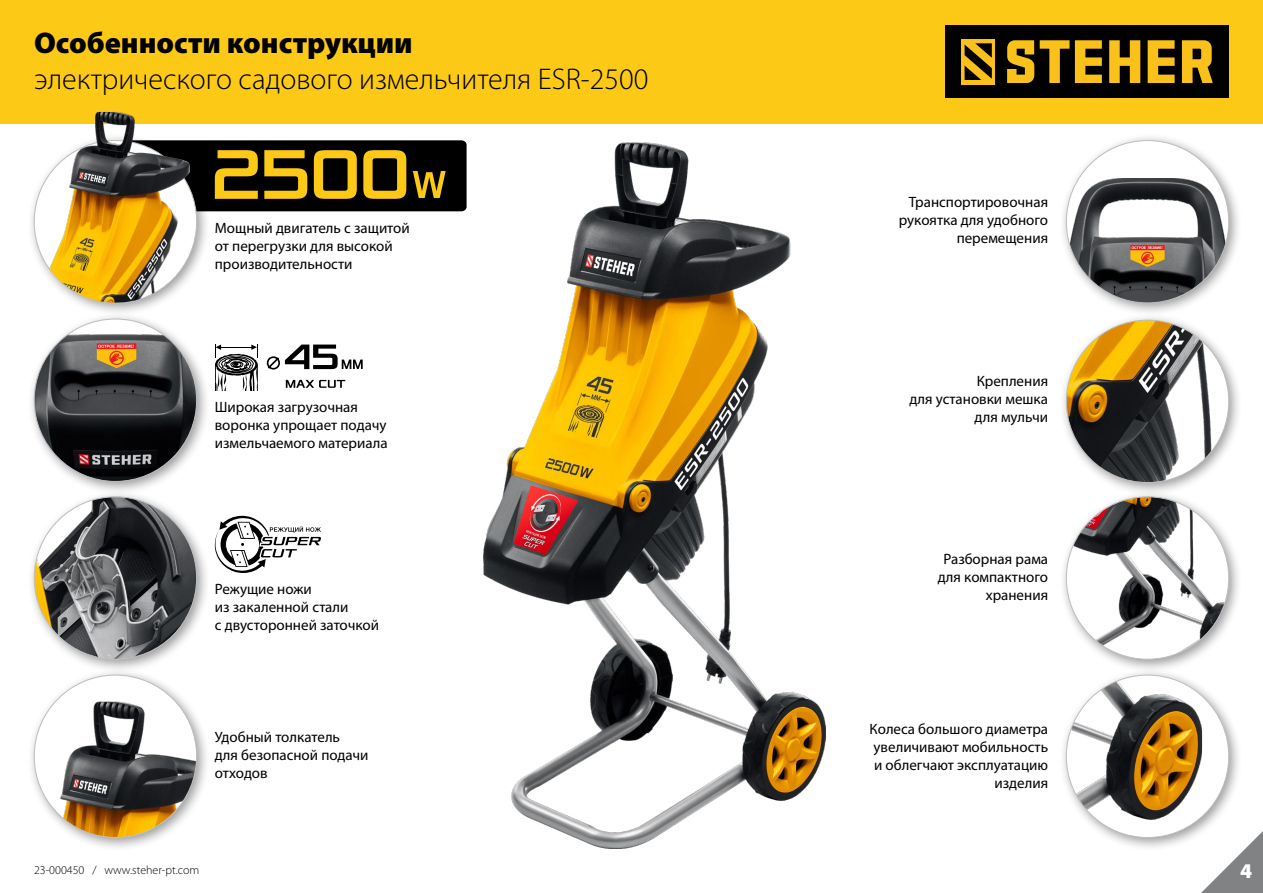
<style>
.page{position:relative;width:1263px;height:893px;background:#fff}
.page>*{position:absolute;margin:0;border:0;box-sizing:border-box;transform-origin:0 0}
.t1{font:300 30px "Myriad Pro";color:#000}
.t2{font:900 30px "Myriad Pro";color:#000}
.t3{font:900 21px "Myriad Pro";color:#fff}
.t4{font:15px/18px "Myriad Pro";color:#000;text-align:right}
.t5{font:300 12px "Myriad Pro";color:#000}
</style>
<div class="page">
<div style="left:1059px;top:133px;width:184px;height:184px;background:#000;opacity:.4"></div>
<div style="left:1066px;top:141px;width:163px;height:162px;background:#fff;border-radius:50%"></div>
<img style="left:1066px;top:178px;width:163px;height:125px">
<div style="left:1059px;top:313px;width:184px;height:184px;background:#000;opacity:.4"></div>
<img style="left:1066px;top:320px;width:163px;height:163px;border-radius:81px">
<div style="left:1059px;top:490px;width:184px;height:183px;background:#000;opacity:.4"></div>
<img style="left:1066px;top:497px;width:163px;height:162px;border-radius:81px">
<div style="left:1059px;top:668px;width:184px;height:184px;background:#000;opacity:.4"></div>
<div style="left:1066px;top:675px;width:163px;height:162px;background:#fff;border-radius:50%"></div>
<img style="left:1066px;top:675px;width:136px;height:162px">
<svg style="left:1201px;top:831px;width:62px;height:62px"></svg>
<div style="left:0;top:0;width:1263px;height:123px;background:#fcc916"></div>
<div style="left:945px;top:25px;width:284px;height:73px;background:#000"></div>
<div style="left:961px;top:39px;width:34px;height:45px;background:#fac11a"></div>
<svg style="left:964px;top:43px;width:28px;height:37px"></svg>
<svg style="left:1007px;top:40px;width:27px;height:43px"></svg>
<svg style="left:1040px;top:40px;width:29px;height:43px"></svg>
<svg style="left:1075px;top:40px;width:27px;height:43px"></svg>
<svg style="left:1109px;top:40px;width:31px;height:43px"></svg>
<svg style="left:1148px;top:40px;width:26px;height:43px"></svg>
<svg style="left:1182px;top:40px;width:31px;height:43px"></svg>
<div style="left:27px;top:312px;width:184px;height:183px;background:#000;opacity:.4"></div>
<img style="left:34px;top:319px;width:163px;height:162px;border-radius:81px">
<img style="left:483px;top:142px;width:342px;height:706px">
<div style="left:27px;top:133px;width:184px;height:184px;background:#000;opacity:.4"></div>
<div style="left:27px;top:490px;width:184px;height:183px;background:#000;opacity:.4"></div>
<img style="left:34px;top:497px;width:163px;height:162px;border-radius:81px">
<div style="left:27px;top:668px;width:184px;height:184px;background:#000;opacity:.4"></div>
<div style="left:34px;top:675px;width:163px;height:162px;background:#fff;border-radius:50%"></div>
<img style="left:34px;top:701px;width:163px;height:136px">
<svg style="left:215px;top:345px;width:43px;height:46px"></svg>
<svg style="left:286px;top:380px;width:59px;height:8px"></svg>
<svg style="left:266px;top:345px;width:97px;height:25px"></svg>
<svg style="left:215px;top:516px;width:106px;height:57px"></svg>
<svg style="left:197px;top:140px;width:270px;height:71px;background:#473907"></svg>
<img style="left:34px;top:112px;width:163px;height:191px">
<h1 class="t2" style="left:34px;top:23px;width:380px">Особенности конструкции</h1>
<h1 class="t1" style="left:34px;top:61px;width:616px">электрического садового измельчителя ESR-2500</h1>
<p class="t4" style="left:215px;top:219px;width:196px;text-align:left">Мощный двигатель с защитой от перегрузки для высокой производительности</p>
<p class="t4" style="left:215px;top:398px;width:174px;text-align:left">Широкая загрузочная воронка упрощает подачу измельчаемого материала</p>
<p class="t4" style="left:215px;top:579px;width:166px;text-align:left">Режущие ножи<br>из закаленной стали<br>с двусторонней заточкой</p>
<p class="t4" style="left:215px;top:728px;width:155px;text-align:left">Удобный толкатель<br>для безопасной подачи отходов</p>
<p class="t5" style="left:34px;top:862px;width:167px">23-000450 / www.steher-pt.com</p>
<p class="t4" style="left:899px;top:193px;width:151px">Транспортировочная рукоятка для удобного перемещения</p>
<p class="t4" style="left:909px;top:372px;width:140px">Крепления<br>для установки мешка для мульчи</p>
<p class="t4" style="left:938px;top:549px;width:112px">Разборная рама для компактного хранения</p>
<p class="t4" style="left:870px;top:719px;width:180px">Колеса большого диаметра увеличивают мобильность и облегчают эксплуатацию изделия</p>
<h2 class="t3" style="left:1240px;top:857px;width:14px">4</h2>
</div>
